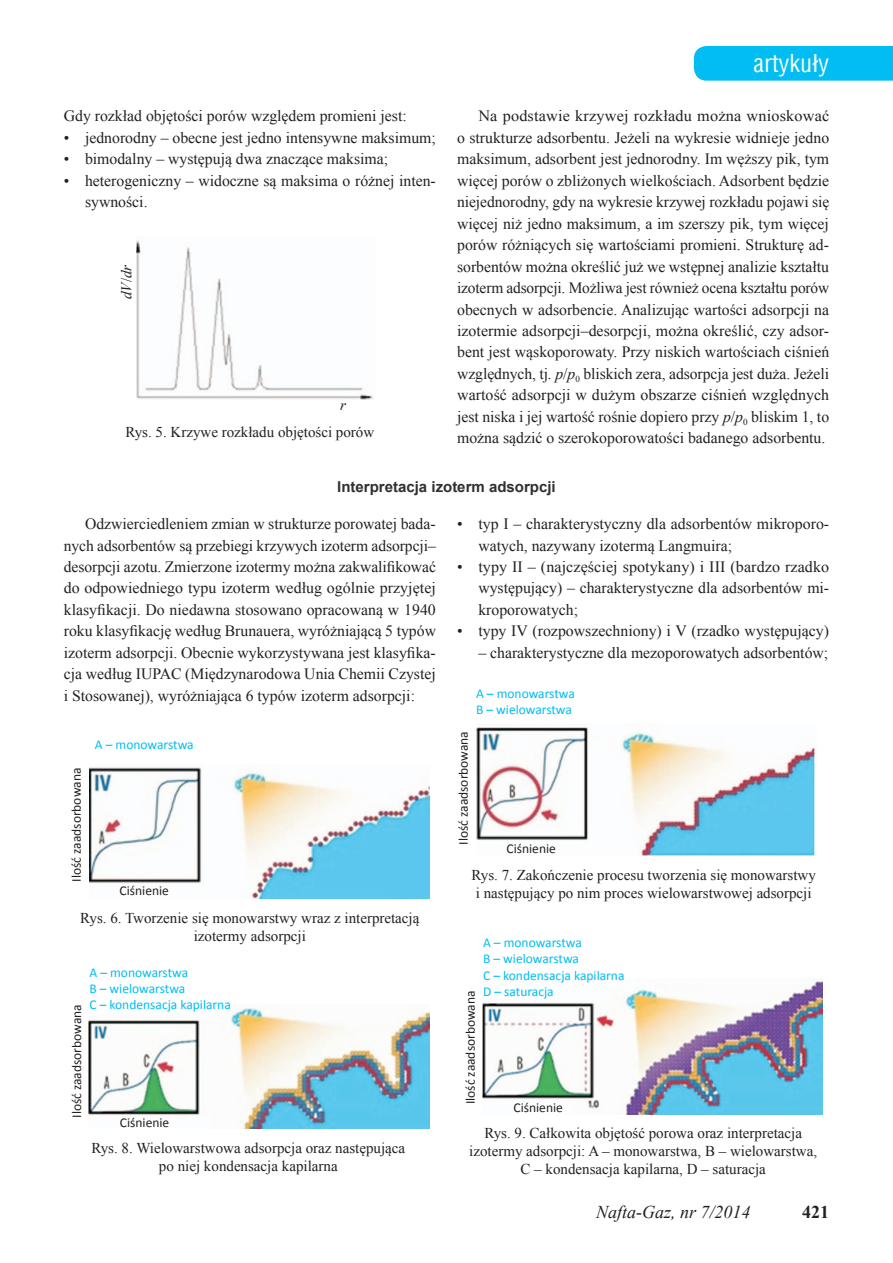
<style>
.page{position:relative;width:893px;height:1263px;background:#fff}
.page>*{position:absolute;margin:0;border:0;box-sizing:border-box;transform-origin:0 0}
.t1{font:24px "Switzerland Condensed";color:#fff}
.t2{font:italic 18px "Times New Roman";color:#231f20}
.t3{font:700 18px "Times New Roman";color:#231f20}
.t4{font:15.75px/21.5px "Times New Roman";color:#231f20;text-align:justify}
.t5{font:15px/18px "Times New Roman";color:#231f20;text-align:center}
.t6{font:700 15px "Arial";color:#312f30}
.t7{font:italic 15px "Times New Roman";color:#231f20}
.t8{font:13.5px/16.2px "Calibri";color:#01bdf2}
.t9{font:13.5px "Calibri";color:#231f20}
.s1{font-style:normal}
.s2{font-style:italic}
</style>
<div class="page">
<div style="left:694px;top:46px;width:199px;height:35px;background:#01bdf2"></div>
<img style="left:136px;top:240px;width:237px;height:159px">
<img style="left:89px;top:767px;width:340px;height:131px">
<img style="left:476px;top:727px;width:339px;height:128px">
<img style="left:89px;top:1004px;width:340px;height:124px">
<img style="left:482px;top:981px;width:341px;height:133px">
<p class="t4" style="left:64px;top:105px;width:344px">Gdy rozkład objętości porów względem promieni jest:</p>
<p class="t4" style="left:64px;top:127px;width:374px">• jednorodny – obecne jest jedno intensywne maksimum;</p>
<p class="t4" style="left:64px;top:148px;width:326px">• bimodalny – występują dwa znaczące maksima;</p>
<p class="t4" style="left:85px;top:170px;width:352px;text-indent:-21px">• heterogeniczny – widoczne są maksima o różnej inten&shy;sywności.</p>
<p class="t7" style="left:116px;top:299px;width:36px;rotate:-90deg">dV<span class="s1">/</span>dr</p>
<p class="t7" style="left:340px;top:395px;width:7px">r</p>
<p class="t5" style="left:125px;top:422px;width:250px">Rys. 5. Krzywe rozkładu objętości porów</p>
<h1 class="t1" style="left:754px;top:48px;width:77px">artykuły</h1>
<p class="t4" style="left:457px;top:105px;width:374px;text-indent:21px">Na podstawie krzywej rozkładu można wnioskować o strukturze adsorbentu. Jeżeli na wykresie widnieje jedno maksimum, adsorbent jest jednorodny. Im węższy pik, tym więcej porów o zbliżonych wielkościach. Adsorbent będzie niejednorodny, gdy na wykresie krzywej rozkładu pojawi się więcej niż jedno maksimum, a im szerszy pik, tym więcej porów różniących się wartościami promieni. Strukturę ad&shy;sorbentów można określić już we wstępnej analizie kształtu izoterm adsorpcji. Możliwa jest również ocena kształtu porów obecnych w adsorbencie. Analizując wartości adsorpcji na izotermie adsorpcji–desorpcji, można określić, czy adsor&shy;bent jest wąskoporowaty. Przy niskich wartościach ciśnień względnych, tj<span class="s2">. p</span>/<span class="s2">p</span><sub>0</sub> bliskich zera, adsorpcja jest duża. Jeżeli wartość adsorpcji w dużym obszarze ciśnień względnych jest niska i jej wartość rośnie dopiero przy <span class="s2">p</span>/<span class="s2">p</span><sub>0</sub> bliskim 1, to można sądzić o szerokoporowatości badanego adsorbentu.</p>
<p class="t6" style="left:337px;top:477px;width:220px">Interpretacja izoterm adsorpcji</p>
<p class="t4" style="left:478px;top:513px;width:352px;text-indent:-21px">• typ I – charakterystyczny dla adsorbentów mikroporo&shy;watych, nazywany izotermą Langmuira;</p>
<p class="t4" style="left:478px;top:556px;width:352px;text-indent:-21px">• typy II – (najczęściej spotykany) i III (bardzo rzadko występujący) – charakterystyczne dla adsorbentów mi&shy;kroporowatych;</p>
<p class="t4" style="left:457px;top:620px;width:373px">• typy IV (rozpowszechniony) i V (rzadko występujący)</p>
<p class="t4" style="left:478px;top:641px;width:351px">– charakterystyczne dla mezoporowatych adsorbentów;</p>
<p class="t4" style="left:64px;top:513px;width:374px;text-indent:21px">Odzwierciedleniem zmian w strukturze porowatej bada&shy;nych adsorbentów są przebiegi krzywych izoterm adsorpcji– desorpcji azotu. Zmierzone izotermy można zakwalifikować do odpowiedniego typu izoterm według ogólnie przyjętej klasyfikacji. Do niedawna stosowano opracowaną w 1940 roku klasyfikację według Brunauera, wyróżniającą 5 typów izoterm adsorpcji. Obecnie wykorzystywana jest klasyfika&shy;cja według IUPAC (Międzynarodowa Unia Chemii Czystej i Stosowanej), wyróżniająca 6 typów izoterm adsorpcji:</p>
<p class="t8" style="left:476px;top:685px;width:100px">A – monowarstwa<br>B – wielowarstwa</p>
<p class="t9" style="left:68px;top:881px;width:115px;rotate:-90deg">Ilość zaadsorbowana</p>
<p class="t8" style="left:95px;top:736px;width:100px">A – monowarstwa</p>
<p class="t9" style="left:455px;top:845px;width:115px;rotate:-90deg">Ilość zaadsorbowana</p>
<p class="t9" style="left:506px;top:840px;width:51px">Ciśnienie</p>
<p class="t9" style="left:120px;top:882px;width:51px">Ciśnienie</p>
<p class="t5" style="left:472px;top:866px;width:346px;text-align:left">Rys. 7. Zakończenie procesu tworzenia się monowarstwy i następujący po nim proces wielowarstwowej adsorpcji</p>
<p class="t5" style="left:80px;top:909px;width:341px">Rys. 6. Tworzenie się monowarstwy wraz z interpretacją izotermy adsorpcji</p>
<p class="t9" style="left:68px;top:1118px;width:115px;rotate:-90deg">Ilość zaadsorbowana</p>
<p class="t8" style="left:89px;top:964px;width:143px">A – monowarstwa<br>B – wielowarstwa<br>C – kondensacja kapilarna</p>
<p class="t9" style="left:120px;top:1113px;width:51px">Ciśnienie</p>
<p class="t5" style="left:91px;top:1139px;width:315px">Rys. 8. Wielowarstwowa adsorpcja oraz następująca po niej kondensacja kapilarna</p>
<p class="t9" style="left:462px;top:1104px;width:115px;rotate:-90deg">Ilość zaadsorbowana</p>
<p class="t8" style="left:483px;top:935px;width:143px">A – monowarstwa<br>B – wielowarstwa<br>C – kondensacja kapilarna<br>D – saturacja</p>
<p class="t9" style="left:513px;top:1099px;width:51px">Ciśnienie</p>
<p class="t5" style="left:469px;top:1123px;width:349px">Rys. 9. Całkowita objętość porowa oraz interpretacja izotermy adsorpcji: A – monowarstwa, B – wielowarstwa,<br>C – kondensacja kapilarna, D – saturacja</p>
<p class="t2" style="left:596px;top:1200px;width:156px">Nafta-Gaz, nr 7/2014</p>
<p class="t3" style="left:802px;top:1199px;width:28px">421</p>
</div>
